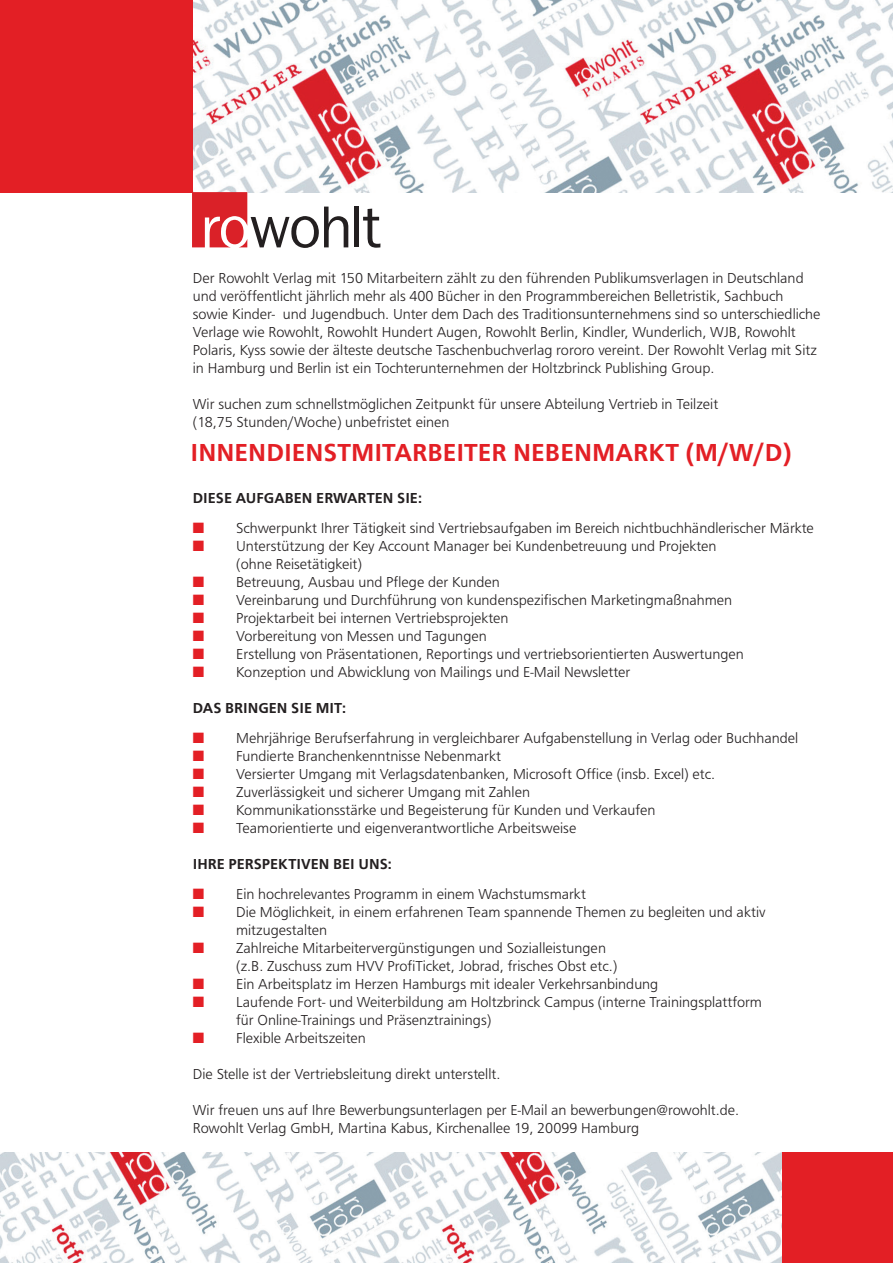
<style>
.page{position:relative;width:893px;height:1263px;background:#fff}
.page>*{position:absolute;margin:0;border:0;box-sizing:border-box;transform-origin:0 0}
.t1{font:500 25.5px "Front Page";color:#e31f25}
.t2{font:300 15px/18px "Front Page";color:#231f20}
.t3{font:700 15px "Front Page";color:#231f20}
.s1{color:#e31f25}
</style>
<div class="page">
<img style="left:192px;top:0;width:701px;height:192px">
<div style="left:0;top:0;width:192px;height:192px;background:#e31f25"></div>
<div style="left:782px;top:1152px;width:111px;height:111px;background:#e31f25"></div>
<img style="left:0;top:1152px;width:781px;height:111px">
<svg style="left:192px;top:192px;width:156px;height:56px"></svg>
<hr style="left:355px;top:207px;width:4px;height:40px;background:#231f20">
<svg style="left:363px;top:209px;width:17px;height:39px"></svg>
<p class="t2" style="left:193px;top:269px;width:629px">Der Rowohlt Verlag mit 150 Mitarbeitern zählt zu den führenden Publikumsverlagen in Deutschland und veröffentlicht jährlich mehr als 400 Bücher in den Programmbereichen Belletristik, Sachbuch sowie Kinder- und Jugendbuch. Unter dem Dach des Traditionsunternehmens sind so unterschiedliche Verlage wie Rowohlt, Rowohlt Hundert Augen, Rowohlt Berlin, Kindler, Wunderlich, WJB, Rowohlt Polaris, Kyss sowie der älteste deutsche Taschenbuchverlag rororo vereint. Der Rowohlt Verlag mit Sitz in Hamburg und Berlin ist ein Tochterunternehmen der Holtzbrinck Publishing Group.</p>
<p class="t2" style="left:193px;top:395px;width:527px">Wir suchen zum schnellstmöglichen Zeitpunkt für unsere Abteilung Vertrieb in Teilzeit (18,75 Stunden/Woche) unbefristet einen</p>
<h1 class="t1" style="left:191px;top:438px;width:603px">INNENDIENSTMITARBEITER NEBENMARKT (M/W/D)</h1>
<p class="t3" style="left:193px;top:489px;width:231px">DIESE AUFGABEN ERWARTEN SIE:</p>
<p class="t2" style="left:193px;top:519px;width:622px"><span class="s1">■</span> Schwerpunkt Ihrer Tätigkeit sind Vertriebsaufgaben im Bereich nichtbuchhändlerischer Märkte</p>
<p class="t2" style="left:236px;top:537px;width:482px;text-indent:-43px"><span class="s1">■</span> Unterstützung der Key Account Manager bei Kundenbetreuung und Projekten (ohne Reisetätigkeit)</p>
<p class="t2" style="left:193px;top:573px;width:308px"><span class="s1">■</span> Betreuung, Ausbau und Pflege der Kunden</p>
<p class="t2" style="left:193px;top:591px;width:541px"><span class="s1">■</span> Vereinbarung und Durchführung von kundenspezifischen Marketingmaßnahmen</p>
<p class="t2" style="left:193px;top:609px;width:317px"><span class="s1">■</span> Projektarbeit bei internen Vertriebsprojekten</p>
<p class="t2" style="left:193px;top:627px;width:295px"><span class="s1">■</span> Vorbereitung von Messen und Tagungen</p>
<p class="t2" style="left:193px;top:645px;width:553px"><span class="s1">■</span> Erstellung von Präsentationen, Reportings und vertriebsorientierten Auswertungen</p>
<p class="t2" style="left:193px;top:663px;width:439px"><span class="s1">■</span> Konzeption und Abwicklung von Mailings und E-Mail Newsletter</p>
<p class="t3" style="left:193px;top:699px;width:155px">DAS BRINGEN SIE MIT:</p>
<p class="t2" style="left:193px;top:729px;width:607px"><span class="s1">■</span> Mehrjährige Berufserfahrung in vergleichbarer Aufgabenstellung in Verlag oder Buchhandel</p>
<p class="t2" style="left:193px;top:747px;width:310px"><span class="s1">■</span> Fundierte Branchenkenntnisse Nebenmarkt</p>
<p class="t2" style="left:193px;top:765px;width:524px"><span class="s1">■</span> Versierter Umgang mit Verlagsdatenbanken, Microsoft Office (insb. Excel) etc.</p>
<p class="t2" style="left:193px;top:783px;width:339px"><span class="s1">■</span> Zuverlässigkeit und sicherer Umgang mit Zahlen</p>
<p class="t2" style="left:193px;top:801px;width:464px"><span class="s1">■</span> Kommunikationsstärke und Begeisterung für Kunden und Verkaufen</p>
<p class="t2" style="left:193px;top:819px;width:385px"><span class="s1">■</span> Teamorientierte und eigenverantwortliche Arbeitsweise</p>
<p class="t3" style="left:193px;top:855px;width:201px">IHRE PERSPEKTIVEN BEI UNS:</p>
<p class="t2" style="left:193px;top:885px;width:395px"><span class="s1">■</span> Ein hochrelevantes Programm in einem Wachstumsmarkt</p>
<p class="t2" style="left:236px;top:903px;width:531px;text-indent:-43px"><span class="s1">■</span> Die Möglichkeit, in einem erfahrenen Team spannende Themen zu begleiten und aktiv mitzugestalten</p>
<p class="t2" style="left:236px;top:939px;width:383px;text-indent:-43px"><span class="s1">■</span> Zahlreiche Mitarbeitervergünstigungen und Sozialleistungen (z.B. Zuschuss zum HVV ProfiTicket, Jobrad, frisches Obst etc.)</p>
<p class="t2" style="left:193px;top:975px;width:467px"><span class="s1">■</span> Ein Arbeitsplatz im Herzen Hamburgs mit idealer Verkehrsanbindung</p>
<p class="t2" style="left:236px;top:993px;width:527px;text-indent:-43px"><span class="s1">■</span> Laufende Fort- und Weiterbildung am Holtzbrinck Campus (interne Trainingsplattform für Online-Trainings und Präsenztrainings)</p>
<p class="t2" style="left:193px;top:1029px;width:174px"><span class="s1">■</span> Flexible Arbeitszeiten</p>
<p class="t2" style="left:193px;top:1065px;width:309px">Die Stelle ist der Vertriebsleitung direkt unterstellt.</p>
<p class="t2" style="left:193px;top:1101px;width:548px">Wir freuen uns auf Ihre Bewerbungsunterlagen per E-Mail an bewerbungen@rowohlt.de.<br>Rowohlt Verlag GmbH, Martina Kabus, Kirchenallee 19, 20099 Hamburg</p>
</div>
